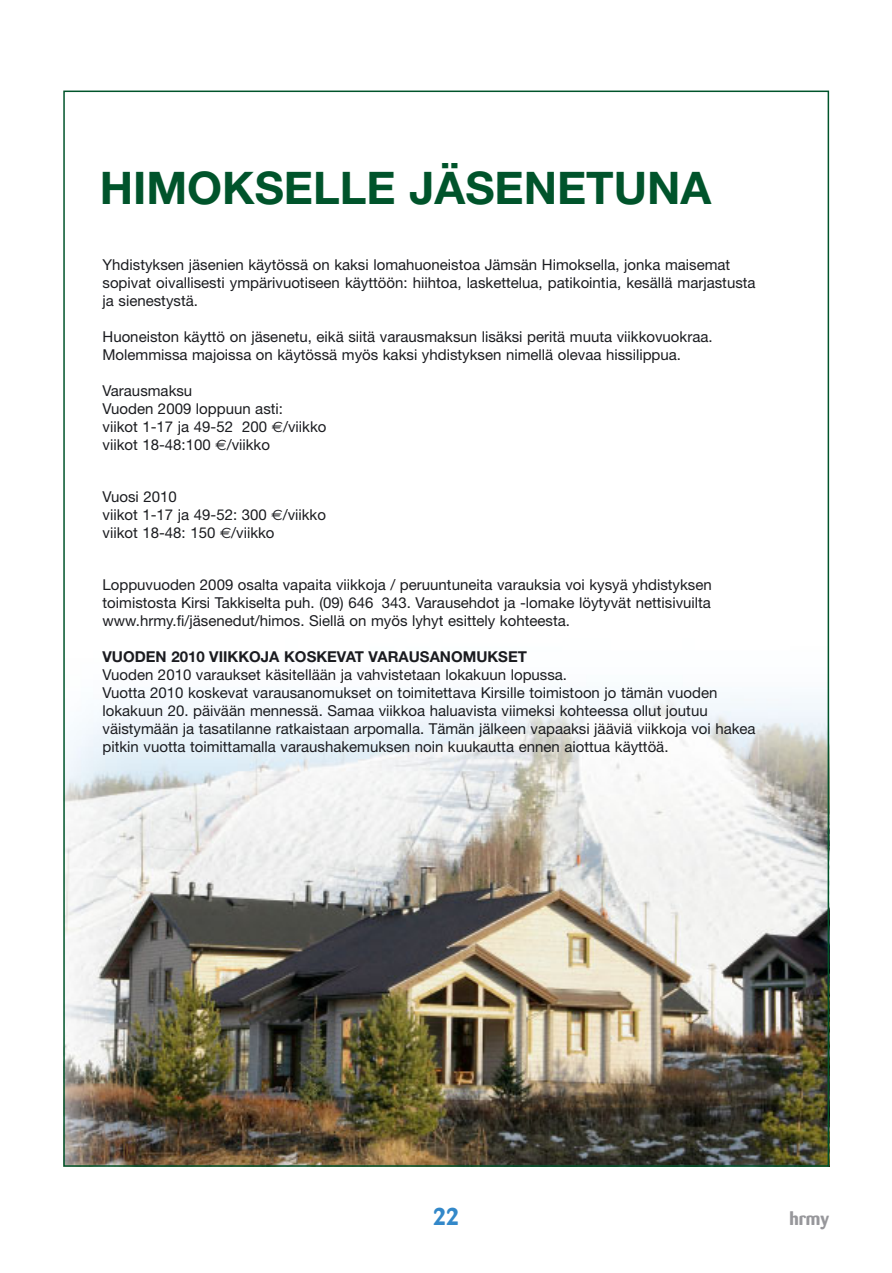
<style>
.page{position:relative;width:892px;height:1273px;background:#fff}
.page>*{position:absolute;margin:0;border:0;box-sizing:border-box;transform-origin:0 0}
.t1{font:700 45px "Helvetica Neue";color:#00542b}
.t2{font:700 24px "Barmeno";color:#3388c9}
.t3{font:700 18px "Barmeno";color:#97979b}
.t4{font:15px/18px "Helvetica Neue";color:#1b1c20}
.t5{font:700 15px "Helvetica Neue";color:#1b1c20}
.s1{font-family:"Euro Sans"}
</style>
<div class="page">
<img style="left:66px;top:695px;width:760px;height:468px">
<h1 class="t1" style="left:100px;top:172px;width:613px">HIMOKSELLE JÄSENETUNA</h1>
<p class="t4" style="left:102px;top:257px;width:654px">Yhdistyksen jäsenien käytössä on kaksi lomahuoneistoa Jämsän Himoksella, jonka maisemat sopivat oivallisesti ympärivuotiseen käyttöön: hiihtoa, laskettelua, patikointia, kesällä marjastusta ja sienestystä.</p>
<p class="t4" style="left:102px;top:329px;width:611px">Huoneiston käyttö on jäsenetu, eikä siitä varausmaksun lisäksi peritä muuta viikkovuokraa.<br>Molemmissa majoissa on käytössä myös kaksi yhdistyksen nimellä olevaa hissilippua.</p>
<p class="t4" style="left:102px;top:383px;width:225px">Varausmaksu<br>Vuoden 2009 loppuun asti:<br>viikot 1-17 ja 49-52 200 <span class="s1">€</span>/viikko viikot 18-48:100 <span class="s1">€</span>/viikko</p>
<p class="t4" style="left:102px;top:489px;width:225px">Vuosi 2010<br>viikot 1-17 ja 49-52: 300 <span class="s1">€</span>/viikko viikot 18-48: 150 <span class="s1">€</span>/viikko</p>
<p class="t4" style="left:102px;top:577px;width:610px;text-align:justify">Loppuvuoden 2009 osalta vapaita viikkoja / peruuntuneita varauksia voi kysyä yhdistyksen toimistosta Kirsi Takkiselta puh. (09) 646 343. Varausehdot ja -lomake löytyvät nettisivuilta www.hrmy.fi/jäsenedut/himos. Siellä on myös lyhyt esittely kohteesta.</p>
<p class="t5" style="left:102px;top:651px;width:426px">VUODEN 2010 VIIKKOJA KOSKEVAT VARAUSANOMUKSET</p>
<p class="t4" style="left:102px;top:667px;width:654px">Vuoden 2010 varaukset käsitellään ja vahvistetaan lokakuun lopussa.<br>Vuotta 2010 koskevat varausanomukset on toimitettava Kirsille toimistoon jo tämän vuoden lokakuun 20. päivään mennessä. Samaa viikkoa haluavista viimeksi kohteessa ollut joutuu väistymään ja tasatilanne ratkaistaan arpomalla. Tämän jälkeen vapaaksi jääviä viikkoja voi hakea pitkin vuotta toimittamalla varaushakemuksen noin kuukautta ennen aiottua käyttöä.</p>
<h2 class="t2" style="left:433px;top:1206px;width:28px">22</h2>
<p class="t3" style="left:789px;top:1210px;width:41px">hrmy</p>
</div>
